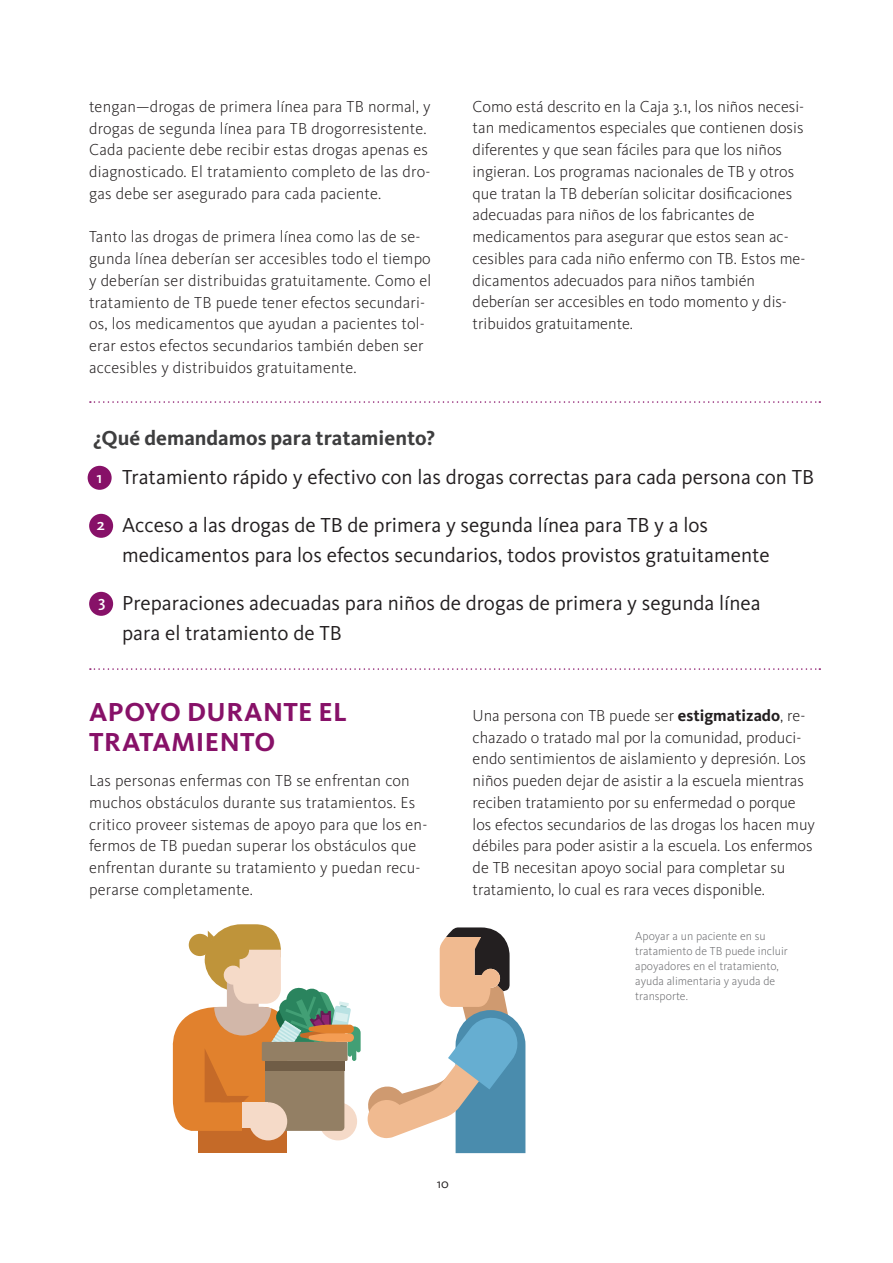
<style>
.page{position:relative;width:893px;height:1263px;background:#fff}
.page>*{position:absolute;margin:0;border:0;box-sizing:border-box;transform-origin:0 0}
.t1{font:700 27px/30px "Kievit OT";letter-spacing:.01em;color:#871168}
.t2{font:21px/30px "Kievit OT";color:#231f20}
.t3{font:700 21px "Kievit OT";color:#3e3e3f}
.t4{font:300 16.5px/21.8px "Kievit OT";color:#231f20}
.t5{font:500 16.35px "Kievit OT";color:#fff}
.t6{font:13.5px "Kievit OT";color:#231f20}
.t7{font:300 12px/15px "Kievit OT";color:#6c6d70}
.s1{font-weight:700}
</style>
<div class="page">
<svg style="left:90px;top:401px;width:730px;height:2px"></svg>
<svg style="left:90px;top:668px;width:730px;height:2px"></svg>
<div style="left:88px;top:466px;width:24px;height:24px;background:#871168;border-radius:50%"></div>
<div style="left:89px;top:514px;width:24px;height:24px;background:#871168;border-radius:50%"></div>
<div style="left:89px;top:592px;width:24px;height:24px;background:#871168;border-radius:50%"></div>
<svg style="left:172px;top:924px;width:353px;height:229px"></svg>
<p class="t4" style="left:89px;top:95px;width:343px">tengan—drogas de primera línea para TB normal, y drogas de segunda línea para TB drogorresistente.<br>Cada paciente debe recibir estas drogas apenas es diagnosticado. El tratamiento completo de las dro&shy;gas debe ser asegurado para cada paciente.</p>
<p class="t4" style="left:89px;top:226px;width:344px">Tanto las drogas de primera línea como las de se&shy;gunda línea deberían ser accesibles todo el tiempo y deberían ser distribuidas gratuitamente. Como el tratamiento de TB puede tener efectos secundari&shy;os, los medicamentos que ayudan a pacientes tol&shy;erar estos efectos secundarios también deben ser accesibles y distribuidos gratuitamente.</p>
<p class="t4" style="left:473px;top:95px;width:334px">Como está descrito en la Caja 3.1, los niños necesi&shy;tan medicamentos especiales que contienen dosis diferentes y que sean fáciles para que los niños ingieran. Los programas nacionales de TB y otros que tratan la TB deberían solicitar dosificaciones adecuadas para niños de los fabricantes de medicamentos para asegurar que estos sean ac&shy;cesibles para cada niño enfermo con TB. Estos me&shy;dicamentos adecuados para niños también deberían ser accesibles en todo momento y dis&shy;tribuidos gratuitamente.</p>
<p class="t3" style="left:93px;top:425px;width:344px">¿Qué demandamos para tratamiento?</p>
<p class="t2" style="left:122px;top:462px;width:694px">Tratamiento rápido y efectivo con las drogas correctas para cada persona con TB</p>
<p class="t2" style="left:122px;top:510px;width:649px">Acceso a las drogas de TB de primera y segunda línea para TB y a los medicamentos para los efectos secundarios, todos provistos gratuitamente</p>
<p class="t2" style="left:122px;top:588px;width:640px">Preparaciones adecuadas para niños de drogas de primera y segunda línea para el tratamiento de TB</p>
<p class="t5" style="left:97px;top:467px;width:7px">1</p>
<p class="t5" style="left:97px;top:515px;width:10px">2</p>
<p class="t5" style="left:98px;top:591px;width:9px">3</p>
<h1 class="t1" style="left:89px;top:696px;width:259px">APOYO DURANTE EL<br>TRATAMIENTO</h1>
<p class="t4" style="left:89px;top:769px;width:340px">Las personas enfermas con TB se enfrentan con muchos obstáculos durante sus tratamientos. Es critico proveer sistemas de apoyo para que los en&shy;fermos de TB puedan superar los obstáculos que enfrentan durante su tratamiento y puedan recu&shy;perarse completamente.</p>
<p class="t4" style="left:473px;top:704px;width:344px">Una persona con TB puede ser <span class="s1">estigmatizado</span>, re&shy;chazado o tratado mal por la comunidad, produci&shy;endo sentimientos de aislamiento y depresión. Los niños pueden dejar de asistir a la escuela mientras reciben tratamiento por su enfermedad o porque los efectos secundarios de las drogas los hacen muy débiles para poder asistir a la escuela. Los enfermos de TB necesitan apoyo social para completar su tratamiento, lo cual es rara veces disponible.</p>
<p class="t7" style="left:635px;top:928px;width:154px">Apoyar a un paciente en su tratamiento de TB puede incluir apoyadores en el tratamiento, ayuda alimentaria y ayuda de transporte.</p>
<p class="t6" style="left:437px;top:1176px;width:14px">10</p>
</div>
